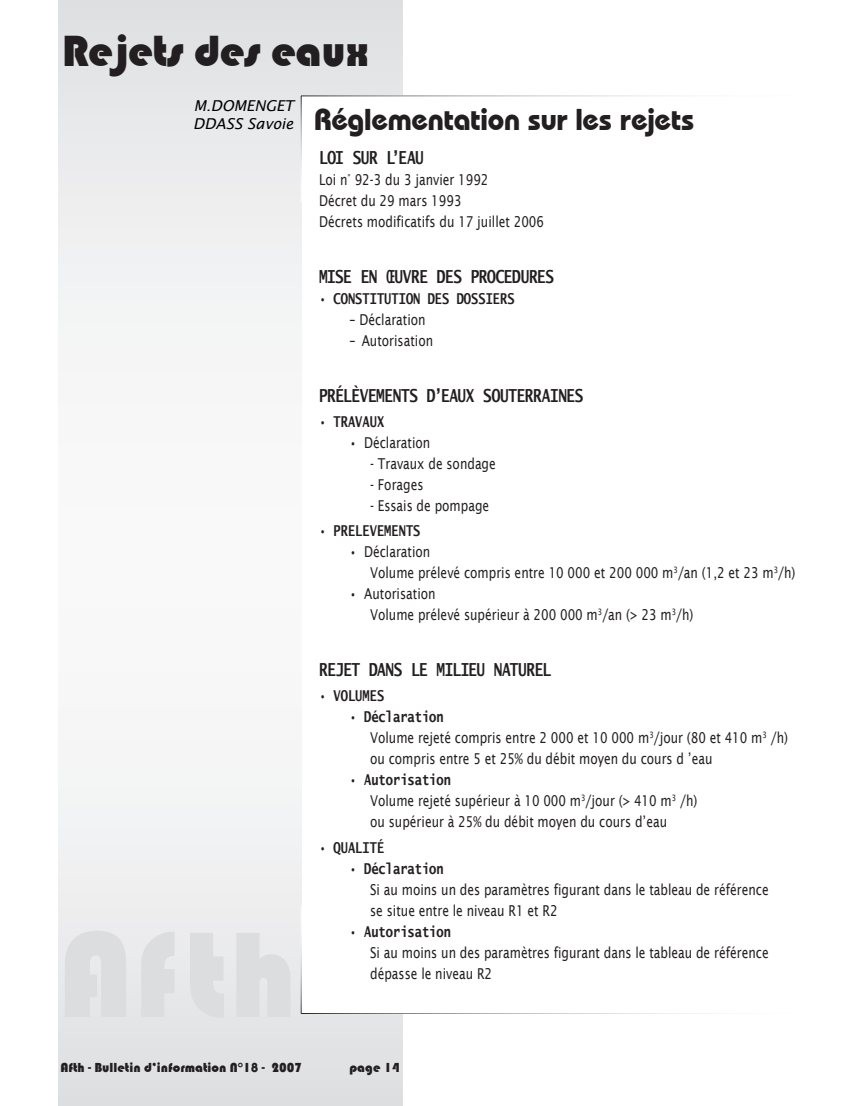
<style>
.page{position:relative;width:851px;height:1106px;background:#fff}
.page>*{position:absolute;margin:0;border:0;box-sizing:border-box;transform-origin:0 0}
.t1{font:45px "Bauhaus 93";letter-spacing:-.01em;color:#231f20}
.t2{font:700 30px "Bauhaus IT Cby BT";letter-spacing:-.01em;color:#231f20}
.t3{font:700 18px "Lucida Sans Typewriter";letter-spacing:-.03em;color:#231f20;scale:.8 1}
.t4{font:15px/21px "Lucida Sans";color:#231f20;scale:.8 1}
.t5{font:700 15px "Lucida Sans Typewriter";color:#231f20;scale:.8 1}
.t6{font:italic 15px "Lucida Sans";color:#000}
.t7{font:13.5px "Bauhaus 93";color:#231f20}
.s1{font-family:"Lucida Sans";font-weight:400;font-style:italic;font-size:15px;color:#000}
.s2{font-family:"Lucida Sans Typewriter";font-weight:700}
</style>
<div class="page">
<svg style="left:58px;top:0;width:344px;height:1106px"></svg>
<div style="left:302px;top:95px;width:497px;height:918px;background:#fff"></div>
<hr style="left:301px;top:96px;width:1px;height:106px;background:#fff">
<hr style="left:301px;top:1013px;width:549px;height:1px;background:#fff">
<hr style="left:301px;top:907px;width:1px;height:106px;background:#fff">
<h1 class="t1" style="left:62px;top:26px;width:309px">Rejets des eaux</h1>
<p class="t6" style="left:194px;top:97px;width:101px">M.DOMENGET</p>
<h2 class="t2" style="left:193px;top:101px;width:502px"><span class="s1">DDASS Savoie</span> Réglementation sur les rejets</h2>
<p class="t3" style="left:319px;top:148px;width:132px">LOI SUR L’EAU</p>
<p class="t4" style="left:319px;top:169px;width:283px">Loi n° 92-3 du 3 janvier 1992<br>Décret du 29 mars 1993<br>Décrets modificatifs du 17 juillet 2006</p>
<p class="t3" style="left:319px;top:266px;width:295px">MISE EN œuvre DES PROCEDURES</p>
<p class="t5" style="left:319px;top:290px;width:246px">• CONSTITUTION DES DOSSIERS</p>
<p class="t4" style="left:349px;top:309px;width:97px">– Déclaration</p>
<p class="t4" style="left:349px;top:330px;width:106px">– Autorisation</p>
<p class="t3" style="left:319px;top:385px;width:332px">PRÉLÈVEMENTS D’EAUX SOUTERRAINES</p>
<p class="t5" style="left:319px;top:413px;width:83px">• TRAVAUX</p>
<p class="t4" style="left:349px;top:432px;width:102px"><span class="s2">•</span> Déclaration</p>
<p class="t4" style="left:370px;top:453px;width:158px">- Travaux de sondage</p>
<p class="t4" style="left:370px;top:474px;width:68px">- Forages</p>
<p class="t4" style="left:370px;top:495px;width:150px">- Essais de pompage</p>
<p class="t5" style="left:319px;top:522px;width:128px">• PRELEVEMENTS</p>
<p class="t4" style="left:370px;top:541px;width:533px;text-indent:-21px"><span class="s2">•</span> Déclaration<br>Volume prélevé compris entre 10 000 et 200 000 m<sup>3</sup>/an (1,2 et 23 m<sup>3</sup>/h)</p>
<p class="t4" style="left:370px;top:583px;width:405px;text-indent:-21px"><span class="s2">•</span> Autorisation<br>Volume prélevé supérieur à 200 000 m<sup>3</sup>/an (&gt; 23 m<sup>3</sup>/h)</p>
<p class="t3" style="left:319px;top:659px;width:291px">REJET DANS LE MILIEU NATUREL</p>
<p class="t5" style="left:319px;top:687px;width:83px">• VOLUMES</p>
<p class="t5" style="left:349px;top:708px;width:119px">• Déclaration</p>
<p class="t4" style="left:370px;top:727px;width:523px">Volume rejeté compris entre 2 000 et 10 000 m<sup>3</sup>/jour (80 et 410 m<sup>3</sup> /h) ou compris entre 5 et 25% du débit moyen du cours d ’eau</p>
<p class="t5" style="left:349px;top:771px;width:128px">• Autorisation</p>
<p class="t4" style="left:370px;top:790px;width:410px">Volume rejeté supérieur à 10 000 m<sup>3</sup>/jour (&gt; 410 m<sup>3</sup> /h) ou supérieur à 25% du débit moyen du cours d’eau</p>
<p class="t5" style="left:319px;top:838px;width:83px">• QUALITÉ</p>
<p class="t5" style="left:349px;top:859px;width:119px">• Déclaration</p>
<p class="t4" style="left:370px;top:878px;width:499px">Si au moins un des paramètres figurant dans le tableau de référence se situe entre le niveau R1 et R2</p>
<p class="t5" style="left:349px;top:922px;width:128px">• Autorisation</p>
<p class="t4" style="left:370px;top:941px;width:499px">Si au moins un des paramètres figurant dans le tableau de référence dépasse le niveau R2</p>
<p class="t7" style="left:60px;top:1059px;width:243px">Afth - Bulletin d’information N°18 - 2007</p>
<p class="t7" style="left:349px;top:1059px;width:51px">page 14</p>
</div>
